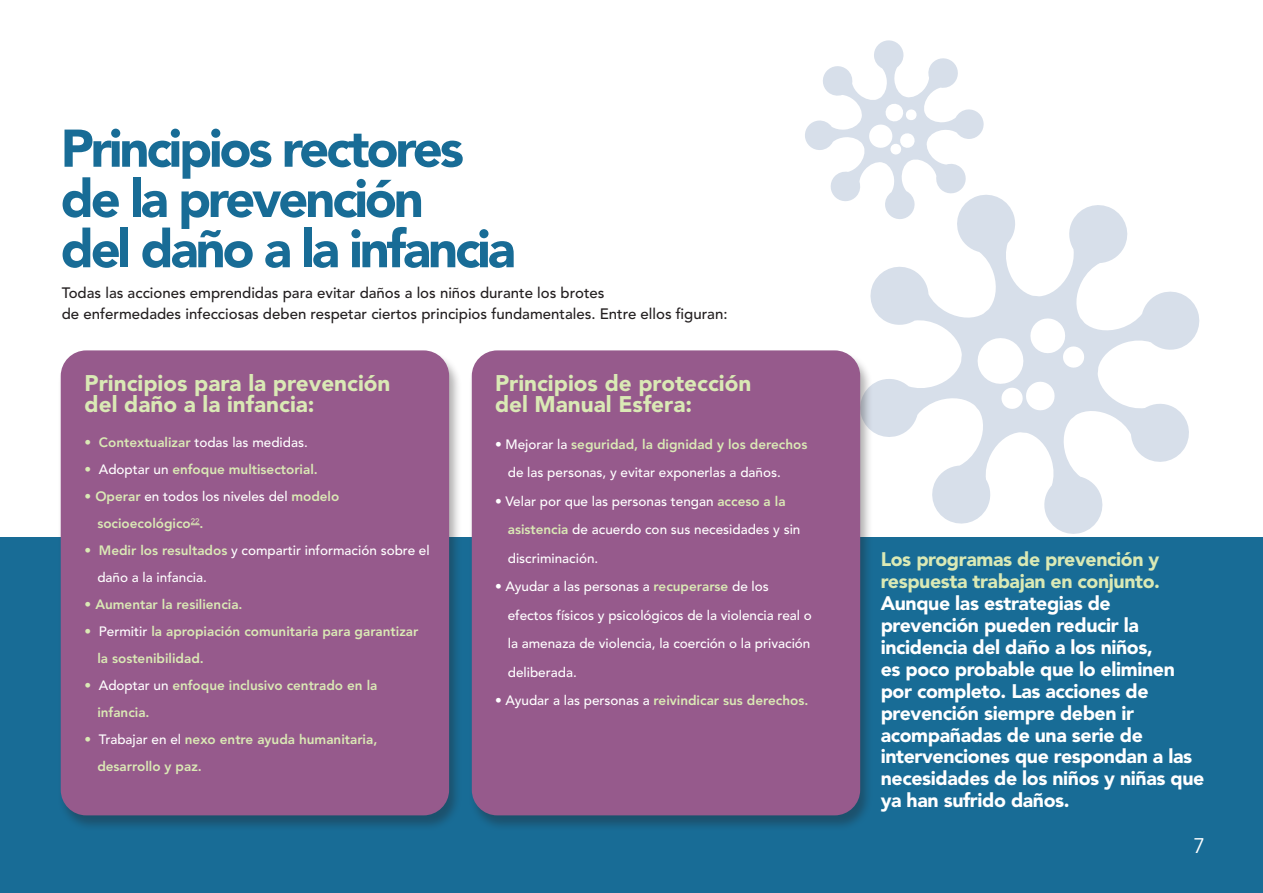
<style>
.page{position:relative;width:1263px;height:893px;background:#fff}
.page>*{position:absolute;margin:0;border:0;box-sizing:border-box;transform-origin:0 0}
.Heading{font:900 52.5px/50.2px "Avenir LT Std";letter-spacing:-.06em;color:#186c96}
.Boxcopy_bold{font:900 22.5px/21px "Avenir LT Std";color:#dae9b5}
.Heading-2{font:21px "Avenir LT Std";color:#fff}
.Pullquote{font:900 19.5px/21.9px "Avenir LT Std";letter-spacing:-.02em;color:#fff}
.Bodycopy{font:500 15px/21px "Avenir LT Std";color:#231f20}
.Boxcopy_medium{font:500 13.5px/28.5px "Avenir LT Std";color:#fff}
.Boxcopy_medium-2{font:800 13.5px/27px "Avenir LT Std";color:#dae9b5}
.s1{color:#dae9b5}
.s2{font-weight:800;color:#dae9b5}
.s3{font-weight:500}
.s4{font-weight:500;color:#fff}
</style>
<div class="page">
<div style="left:0;top:538px;width:1263px;height:355px;background:#186c96"></div>
<svg style="left:870px;top:195px;width:330px;height:339px"></svg>
<svg style="left:805px;top:40px;width:179px;height:180px"></svg>
<div style="left:57px;top:351px;width:405px;height:481px;background:#231f20;opacity:.35"></div>
<div style="left:61px;top:350px;width:388px;height:465px;background:#965a8c;border-radius:26px"></div>
<div style="left:468px;top:351px;width:405px;height:481px;background:#231f20;opacity:.35"></div>
<div style="left:472px;top:350px;width:388px;height:465px;background:#965a8c;border-radius:26px"></div>
<p class="Heading" style="left:61px;top:123px;width:457px">Principios rectores de la prevención<br>del daño a la infancia</p>
<p class="Bodycopy" style="left:62px;top:282px;width:667px">Todas las acciones emprendidas para evitar daños a los niños durante los brotes<br>de enfermedades infecciosas deben respetar ciertos principios fundamentales. Entre ellos figuran:</p>
<p class="Boxcopy_bold" style="left:85px;top:372px;width:307px">Principios para la prevención del daño a la infancia:</p>
<p class="Boxcopy_medium" style="left:85px;top:429px;width:225px"><span class="s1">•</span> <span class="s2">Contextualizar</span> todas las medidas.</p>
<p class="Boxcopy_medium-2" style="left:85px;top:456px;width:235px"><span class="s3">•</span> <span class="s4">Adoptar un</span> enfoque multisectorial.</p>
<p class="Boxcopy_medium-2" style="left:97px;top:483px;width:244px;text-indent:-13px">• Operar <span class="s4">en todos los niveles del</span> modelo socioecológico<sup>22</sup>.</p>
<p class="Boxcopy_medium" style="left:97px;top:538px;width:334px;line-height:27px;text-indent:-13px"><span class="s2">• Medir los resultados</span> y compartir información sobre el daño a la infancia.</p>
<p class="Boxcopy_medium-2" style="left:85px;top:591px;width:160px">• Aumentar la resiliencia.</p>
<p class="Boxcopy_medium-2" style="left:97px;top:618px;width:323px;text-indent:-13px">• <span class="s4">Permitir</span> la apropiación comunitaria para garantizar la sostenibilidad.</p>
<p class="Boxcopy_medium-2" style="left:97px;top:672px;width:282px;text-indent:-13px">• <span class="s4">Adoptar un</span> enfoque inclusivo centrado en la infancia.</p>
<p class="Boxcopy_medium-2" style="left:97px;top:726px;width:282px;text-indent:-13px">• <span class="s4">Trabajar en el</span> nexo entre ayuda humanitaria, desarrollo y paz.</p>
<p class="Boxcopy_bold" style="left:495px;top:372px;width:258px">Principios de protección del Manual Esfera:</p>
<p class="Boxcopy_medium" style="left:508px;top:430px;width:301px;text-indent:-13px">• Mejorar la <span class="s2">seguridad, la dignidad y los derechos </span>de las personas, y evitar exponerlas a daños.</p>
<p class="Boxcopy_medium" style="left:508px;top:487px;width:294px;text-indent:-13px">• Velar por que las personas tengan <span class="s2">acceso a la asistencia</span> de acuerdo con sus necesidades y sin discriminación.</p>
<p class="Boxcopy_medium" style="left:508px;top:573px;width:306px;text-indent:-13px">• Ayudar a las personas a <span class="s2">recuperarse</span> de los efectos físicos y psicológicos de la violencia real o la amenaza de violencia, la coerción o la privación deliberada.</p>
<p class="Boxcopy_medium-2" style="left:495px;top:687px;width:315px"><span class="s4">• Ayudar a las personas a</span> reivindicar sus derechos.</p>
<p class="Pullquote" style="left:881px;top:549px;width:325px"><span class="s1">Los programas de prevención y respuesta trabajan en conjunto.<br></span>Aunque las estrategias de prevención pueden reducir la incidencia del daño a los niños,<br>es poco probable que lo eliminen por completo. Las acciones de prevención siempre deben ir acompañadas de una serie de intervenciones que respondan a las necesidades de los niños y niñas que ya han sufrido daños.</p>
<p class="Heading-2" style="left:1193px;top:833px;width:13px">7</p>
</div>
